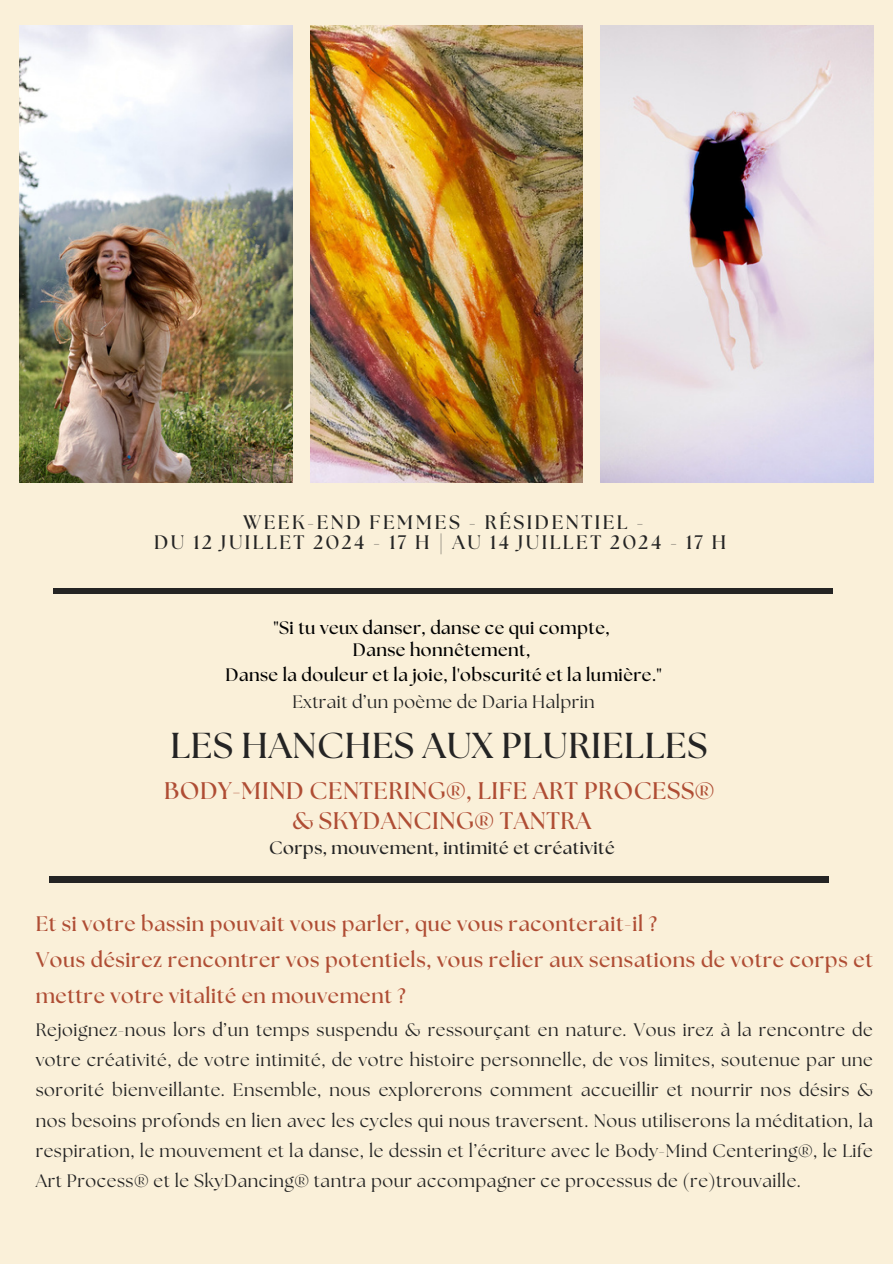
<style>
.page{position:relative;width:893px;height:1264px;background:#fff}
.page>*{position:absolute;margin:0;border:0;box-sizing:border-box;transform-origin:0 0}
.t1{font:700 36px "The Seasons";letter-spacing:.02em;color:#242424}
.t2{font:700 24px/30.3px "The Seasons";letter-spacing:.025em;color:#af4d34;text-align:center}
.t3{font:700 21px/36px "The Seasons";letter-spacing:.03em;color:#af4d34}
.t4{font:700 19.5px/20.2px "The Seasons";letter-spacing:.13em;color:#242424;text-align:center}
.t5{font:18px/30.3px "The Seasons";letter-spacing:.03em;color:#242424;text-align:justify}
.t6{font:700 18px "The Seasons";letter-spacing:.025em;color:#000}
.t7{font:700 18px "The Seasons";letter-spacing:.025em;color:#242424}
</style>
<div class="page">
<div style="left:0;top:0;width:892px;height:1263px;background:#faf0d9"></div>
<img style="left:20px;top:25px;width:272px;height:457px">
<img style="left:310px;top:25px;width:272px;height:457px">
<img style="left:600px;top:25px;width:273px;height:457px">
<div style="left:53px;top:588px;width:780px;height:5px;background:#242424"></div>
<div style="left:49px;top:876px;width:779px;height:6px;background:#242424"></div>
<h2 class="t4" style="left:154px;top:513px;width:573px">WEEK-END FEMMES - RÉSIDENTIEL -<br>DU 12 JUILLET 2024 - 17 H | AU 14 JUILLET 2024 - 17 H</h2>
<p class="t6" style="left:273px;top:619px;width:338px">"Si tu veux danser, danse ce qui compte,</p>
<p class="t6" style="left:353px;top:642px;width:179px">Danse honnêtement,</p>
<p class="t6" style="left:225px;top:666px;width:438px">Danse la douleur et la joie, l'obscurité et la lumière."</p>
<h1 class="t5" style="left:292px;top:688px;width:304px">Extrait d’un poème de Daria Halprin</h1>
<p class="t1" style="left:170px;top:729px;width:538px">LES HANCHES AUX PLURIELLES</p>
<p class="t2" style="left:164px;top:776px;width:551px">BODY-MIND CENTERING®, LIFE ART PROCESS® &amp; SKYDANCING® TANTRA</p>
<p class="t7" style="left:269px;top:839px;width:347px">Corps, mouvement, intimité et créativité</p>
<h3 class="t3" style="left:36px;top:906px;width:622px">Et si votre bassin pouvait vous parler, que vous raconterait-il ?</h3>
<p class="t3" style="left:36px;top:942px;width:838px">Vous désirez rencontrer vos potentiels, vous relier aux sensations de votre corps et mettre votre vitalité en mouvement ?</p>
<p class="t5" style="left:36px;top:1015px;width:838px">Rejoignez-nous lors d’un temps suspendu &amp; ressourçant en nature. Vous irez à la rencontre de votre créativité, de votre intimité, de votre histoire personnelle, de vos limites, soutenue par une sororité bienveillante. Ensemble, nous explorerons comment accueillir et nourrir nos désirs &amp; nos besoins profonds en lien avec les cycles qui nous traversent. Nous utiliserons la méditation, la respiration, le mouvement et la danse, le dessin et l’écriture avec le Body-Mind Centering®, le Life Art Process® et le SkyDancing® tantra pour accompagner ce processus de (re)trouvaille.</p>
</div>
